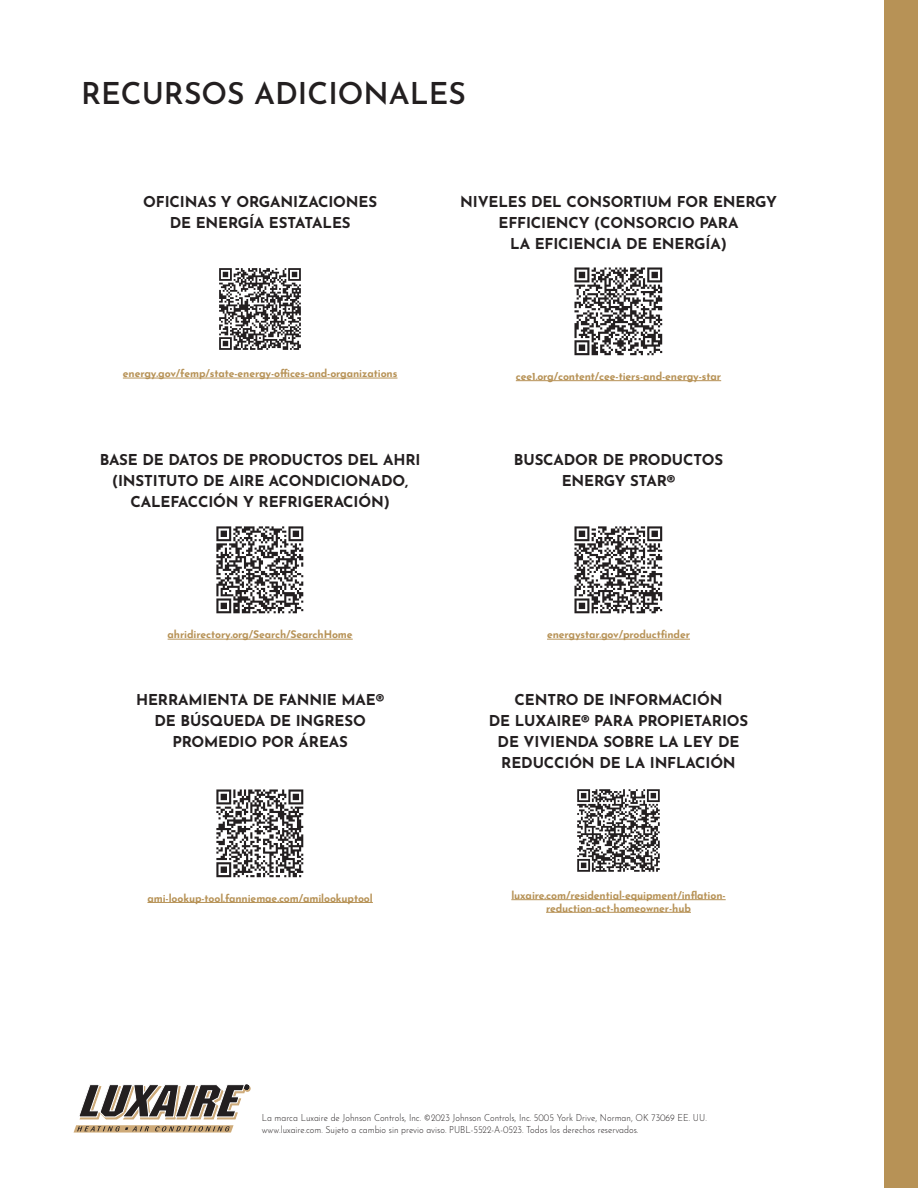
<style>
.page{position:relative;width:918px;height:1188px;background:#fff}
.page>*{position:absolute;margin:0;border:0;box-sizing:border-box;transform-origin:0 0}
.t1{font:600 30px "Josefin Sans";color:#231f20}
.t2{font:700 15px/21px "Josefin Sans";letter-spacing:-.01em;color:#231f20;text-align:center}
.t3{font:700 10.5px/12.6px "Josefin Sans";letter-spacing:-.01em;color:#b79256;text-align:center}
.t4{font:300 9.75px/12px "Josefin Sans";color:#231f20;scale:.9 1}
</style>
<div class="page">
<hr style="left:123px;top:378px;width:274px;height:1px;background:#b79256">
<img style="left:219px;top:268px;width:82px;height:82px">
<hr style="left:516px;top:380px;width:205px;height:1px;background:#b79256">
<img style="left:574px;top:267px;width:89px;height:89px">
<hr style="left:168px;top:639px;width:185px;height:1px;background:#b79256">
<img style="left:216px;top:526px;width:88px;height:88px">
<hr style="left:547px;top:639px;width:143px;height:1px;background:#b79256">
<img style="left:574px;top:526px;width:89px;height:88px">
<hr style="left:147px;top:902px;width:226px;height:1px;background:#b79256">
<img style="left:216px;top:789px;width:88px;height:89px">
<hr style="left:511px;top:899px;width:215px;height:1px;background:#b79256">
<hr style="left:546px;top:912px;width:145px;height:1px;background:#b79256">
<img style="left:577px;top:789px;width:83px;height:83px">
<div style="left:885px;top:0;width:33px;height:1188px;background:#b79256"></div>
<svg style="left:74px;top:1084px;width:176px;height:49px"></svg>
<h1 class="t1" style="left:81px;top:67px;width:386px">RECURSOS ADICIONALES</h1>
<p class="t2" style="left:143px;top:189px;width:235px">OFICINAS Y ORGANIZACIONES<br>DE ENERGÍA ESTATALES</p>
<p class="t2" style="left:460px;top:189px;width:318px">NIVELES DEL CONSORTIUM FOR ENERGY<br>EFFICIENCY (CONSORCIO PARA<br>LA EFICIENCIA DE ENERGÍA)</p>
<p class="t3" style="left:123px;top:366px;width:276px">energy.gov/femp/state-energy-offices-and-organizations</p>
<p class="t2" style="left:100px;top:447px;width:322px">BASE DE DATOS DE PRODUCTOS DEL AHRI (INSTITUTO DE AIRE ACONDICIONADO,<br>CALEFACCIÓN Y REFRIGERACIÓN)</p>
<p class="t3" style="left:516px;top:368px;width:207px">cee1.org/content/cee-tiers-and-energy-star</p>
<p class="t2" style="left:514px;top:447px;width:211px">BUSCADOR DE PRODUCTOS<br>ENERGY STAR®</p>
<p class="t3" style="left:168px;top:627px;width:187px">ahridirectory.org/Search/SearchHome</p>
<p class="t2" style="left:136px;top:687px;width:250px">HERRAMIENTA DE FANNIE MAE®<br>DE BÚSQUEDA DE INGRESO<br>PROMEDIO POR ÁREAS</p>
<p class="t3" style="left:547px;top:627px;width:144px">energystar.gov/productfinder</p>
<p class="t2" style="left:489px;top:687px;width:261px">CENTRO DE INFORMACIÓN<br>DE LUXAIRE® PARA PROPIETARIOS<br>DE VIVIENDA SOBRE LA LEY DE<br>REDUCCIÓN DE LA INFLACIÓN</p>
<p class="t3" style="left:147px;top:890px;width:227px">ami-lookup-tool.fanniemae.com/amilookuptool</p>
<p class="t3" style="left:511px;top:887px;width:216px">luxaire.com/residential-equipment/inflation&shy;reduction-act-homeowner-hub</p>
<p class="t4" style="left:262px;top:1111px;width:496px">La marca Luxaire de Johnson Controls, Inc. ©2023 Johnson Controls, Inc. 5005 York Drive, Norman, OK 73069 EE. UU. www.luxaire.com. Sujeto a cambio sin previo aviso. PUBL-5522-A-0523. Todos los derechos reservados.</p>
</div>
